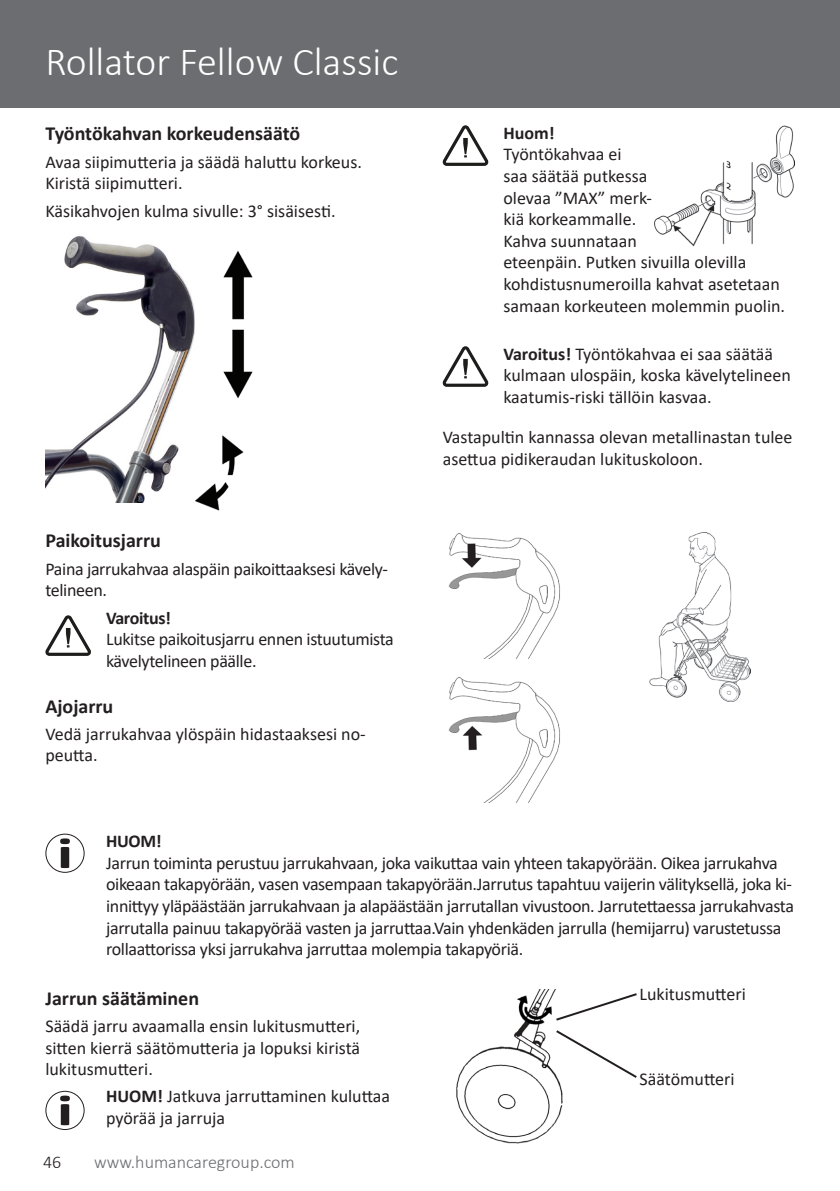
<style>
.page{position:relative;width:840px;height:1191px;background:#fff}
.page>*{position:absolute;margin:0;border:0;box-sizing:border-box;transform-origin:0 0}
.t1{font:300 40px "Calibri";color:#fff}
.Body_Headline{font:700 20px "Calibri";color:#231f20}
.Body_text{font:18px/21.6px "Calibri";letter-spacing:-.015em;color:#231f20}
.t2{font:300 18px "Calibri";color:#6c6d70}
.t3{font:300 18px "Calibri";color:#231f20}
.s1{font-weight:700}
</style>
<div class="page">
<div style="left:0;top:0;width:839px;height:108px;background:#6c6d70"></div>
<svg style="left:60px;top:1095px;width:10px;height:30px"></svg>
<div style="left:45px;top:1090px;width:40px;height:40px;border:1px solid #231f20;border-radius:50%"></div>
<svg style="left:60px;top:838px;width:10px;height:30px"></svg>
<div style="left:45px;top:833px;width:40px;height:40px;border:1px solid #231f20;border-radius:50%"></div>
<img style="left:456px;top:989px;width:107px;height:155px">
<svg style="left:553px;top:991px;width:84px;height:31px"></svg>
<svg style="left:553px;top:1028px;width:84px;height:51px"></svg>
<img style="left:45px;top:235px;width:150px;height:267px">
<img style="left:195px;top:251px;width:58px;height:260px">
<svg style="left:442px;top:125px;width:46px;height:41px"></svg>
<svg style="left:442px;top:346px;width:46px;height:41px"></svg>
<svg style="left:45px;top:615px;width:46px;height:41px"></svg>
<img style="left:654px;top:125px;width:140px;height:121px">
<img style="left:448px;top:677px;width:111px;height:125px">
<img style="left:448px;top:533px;width:111px;height:125px">
<img style="left:649px;top:532px;width:100px;height:169px">
<h1 class="t1" style="left:45px;top:37px;width:354px">Rollator Fellow Classic</h1>
<p class="Body_Headline" style="left:45px;top:120px;width:256px">Työntökahvan korkeudensäätö</p>
<p class="Body_text" style="left:45px;top:150px;width:318px">Avaa siipimutteria ja säädä haluttu korkeus.<br>Kiristä siipimutteri.</p>
<p class="Body_text" style="left:45px;top:199px;width:291px">Käsikahvojen kulma sivulle: 3° sisäisesti.</p>
<p class="Body_Headline" style="left:45px;top:526px;width:117px">Paikoitusjarru</p>
<p class="Body_text" style="left:45px;top:557px;width:344px">Paina jarrukahvaa alaspäin paikoittaaksesi kävely&shy;telineen.</p>
<p class="Body_text" style="left:106px;top:606px;width:289px"><span class="s1">Varoitus!<br></span>Lukitse paikoitusjarru ennen istuutumista kävelytelineen päälle.</p>
<p class="Body_Headline" style="left:45px;top:691px;width:69px">Ajojarru</p>
<p class="Body_text" style="left:45px;top:722px;width:322px">Vedä jarrukahvaa ylöspäin hidastaaksesi no&shy;peutta.</p>
<p class="Body_text" style="left:503px;top:122px;width:283px"><span class="s1">Huom!<br></span>Työntökahvaa ei<br>saa säätää putkessa<br>olevaa ”MAX” merk-<br>kiä korkeammalle.<br>Kahva suunnataan<br>eteenpäin. Putken sivuilla olevilla kohdistusnumeroilla kahvat asetetaan samaan korkeuteen molemmin puolin.</p>
<p class="Body_text" style="left:503px;top:342px;width:289px"><span class="s1">Varoitus!</span> Työntökahvaa ei saa säätää kulmaan ulospäin, koska kävelytelineen kaatumis-riski tällöin kasvaa.</p>
<p class="Body_text" style="left:442px;top:426px;width:351px">Vastapultin kannassa olevan metallinastan tulee asettua pidikeraudan lukituskoloon.</p>
<p class="Body_text" style="left:106px;top:830px;width:689px"><span class="s1">HUOM!<br></span>Jarrun toiminta perustuu jarrukahvaan, joka vaikuttaa vain yhteen takapyörään. Oikea jarrukahva oikeaan takapyörään, vasen vasempaan takapyörään.Jarrutus tapahtuu vaijerin välityksellä, joka ki&shy;innittyy yläpäästään jarrukahvaan ja alapäästään jarrutallan vivustoon. Jarrutettaessa jarrukahvasta jarrutalla painuu takapyörää vasten ja jarruttaa.Vain yhdenkäden jarrulla (hemijarru) varustetussa rollaattorissa yksi jarrukahva jarruttaa molempia takapyöriä.</p>
<p class="Body_Headline" style="left:45px;top:983px;width:155px">Jarrun säätäminen</p>
<p class="Body_text" style="left:45px;top:1014px;width:316px;text-align:justify">Säädä jarru avaamalla ensin lukitusmutteri, sitten kierrä säätömutteria ja lopuksi kiristä lukitusmutteri.</p>
<p class="Body_text" style="left:106px;top:1085px;width:285px"><span class="s1">HUOM!</span> Jatkuva jarruttaminen kuluttaa pyörää ja jarruja</p>
<p class="Body_text" style="left:639px;top:982px;width:108px">Lukitusmutteri</p>
<p class="Body_text" style="left:639px;top:1067px;width:97px">Säätömutteri</p>
<p class="t3" style="left:43px;top:1151px;width:20px">46</p>
<p class="t2" style="left:94px;top:1151px;width:202px">www.humancaregroup.com</p>
</div>
